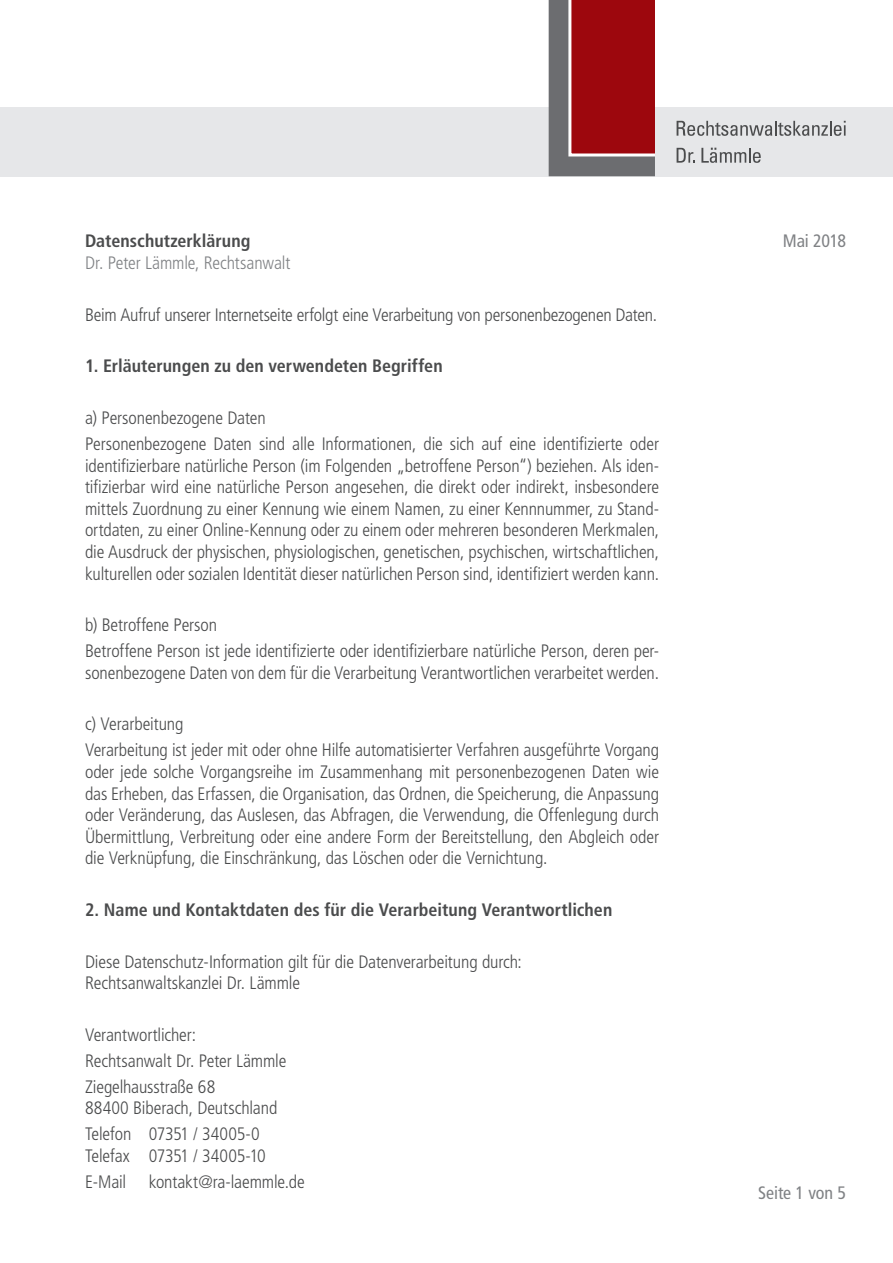
<style>
.page{position:relative;width:893px;height:1263px;background:#fff}
.page>*{position:absolute;margin:0;border:0;box-sizing:border-box;transform-origin:0 0}
.Fließtext{font:300 condensed 18px/21.6px "Frutiger LT Std";letter-spacing:-.01em;color:#4b4c4d}
.Überschrift{font:700 condensed 18px "Frutiger LT Std";color:#4b4c4d}
.Überschrift-2{font:300 condensed 18px/21.6px "Frutiger LT Std";letter-spacing:-.01em;color:#808285}
.t1{font:condensed 18px "Frutiger LT Std";letter-spacing:-.01em;color:#808285}
.s1{font-weight:700;color:#4b4c4d}
</style>
<div class="page">
<div style="left:0;top:107px;width:893px;height:69px;background:#e6e7e9"></div>
<svg style="left:549px;top:0;width:106px;height:176px;background:#932c31"></svg>
<svg style="left:677px;top:121px;width:169px;height:15px"></svg>
<svg style="left:677px;top:148px;width:18px;height:15px"></svg>
<svg style="left:701px;top:148px;width:60px;height:15px"></svg>
<p class="Überschrift-2" style="left:85px;top:231px;width:207px"><span class="s1">Datenschutzerklärung<br></span>Dr. Peter Lämmle, Rechtsanwalt</p>
<p class="Fließtext" style="left:85px;top:304px;width:574px">Beim Aufruf unserer Internetseite erfolgt eine Verarbeitung von personenbezogenen Daten.</p>
<p class="Überschrift" style="left:85px;top:355px;width:359px">1. Erläuterungen zu den verwendeten Begriffen</p>
<p class="Fließtext" style="left:85px;top:407px;width:182px">a) Personenbezogene Daten</p>
<p class="Fließtext" style="left:85px;top:433px;width:576px;text-align:justify">Personenbezogene Daten sind alle Informationen, die sich auf eine identifizierte oder identifizierbare natürliche Person (im Folgenden „betroffene Person“) beziehen. Als iden&shy;tifizierbar wird eine natürliche Person angesehen, die direkt oder indirekt, insbesondere mittels Zuordnung zu einer Kennung wie einem Namen, zu einer Kennnummer, zu Stand&shy;ortdaten, zu einer Online-Kennung oder zu einem oder mehreren besonderen Merkmalen, die Ausdruck der physischen, physiologischen, genetischen, psychischen, wirtschaftlichen, kulturellen oder sozialen Identität dieser natürlichen Person sind, identifiziert werden kann.</p>
<p class="Fließtext" style="left:85px;top:614px;width:134px">b) Betroffene Person</p>
<p class="Fließtext" style="left:85px;top:640px;width:576px">Betroffene Person ist jede identifizierte oder identifizierbare natürliche Person, deren per&shy;sonenbezogene Daten von dem für die Verarbeitung Verantwortlichen verarbeitet werden.</p>
<p class="Fließtext" style="left:85px;top:714px;width:100px">c) Verarbeitung</p>
<p class="Fließtext" style="left:85px;top:739px;width:576px;text-align:justify">Verarbeitung ist jeder mit oder ohne Hilfe automatisierter Verfahren ausgeführte Vorgang oder jede solche Vorgangsreihe im Zusammenhang mit personenbezogenen Daten wie das Erheben, das Erfassen, die Organisation, das Ordnen, die Speicherung, die Anpassung oder Veränderung, das Auslesen, das Abfragen, die Verwendung, die Offenlegung durch Übermittlung, Verbreitung oder eine andere Form der Bereitstellung, den Abgleich oder die Verknüpfung, die Einschränkung, das Löschen oder die Vernichtung.</p>
<p class="Überschrift" style="left:85px;top:899px;width:529px">2. Name und Kontaktdaten des für die Verarbeitung Verantwortlichen</p>
<p class="Fließtext" style="left:85px;top:951px;width:438px">Diese Datenschutz-Information gilt für die Datenverarbeitung durch:<br>Rechtsanwaltskanzlei Dr. Lämmle</p>
<p class="Fließtext" style="left:85px;top:1024px;width:113px">Verantwortlicher:</p>
<p class="Fließtext" style="left:85px;top:1050px;width:203px">Rechtsanwalt Dr. Peter Lämmle</p>
<p class="Fließtext" style="left:85px;top:1076px;width:194px">Ziegelhausstraße 68<br>88400 Biberach, Deutschland</p>
<p class="Fließtext" style="left:85px;top:1123px;width:182px">Telefon 07351 / 34005-0<br>Telefax 07351 / 34005-10</p>
<p class="Fließtext" style="left:85px;top:1171px;width:43px">E-Mail</p>
<p class="Fließtext" style="left:149px;top:1171px;width:157px">kontakt@ra-laemmle.de</p>
<p class="t1" style="left:783px;top:231px;width:65px">Mai 2018</p>
<p class="t1" style="left:758px;top:1182px;width:89px">Seite 1 von 5</p>
</div>
